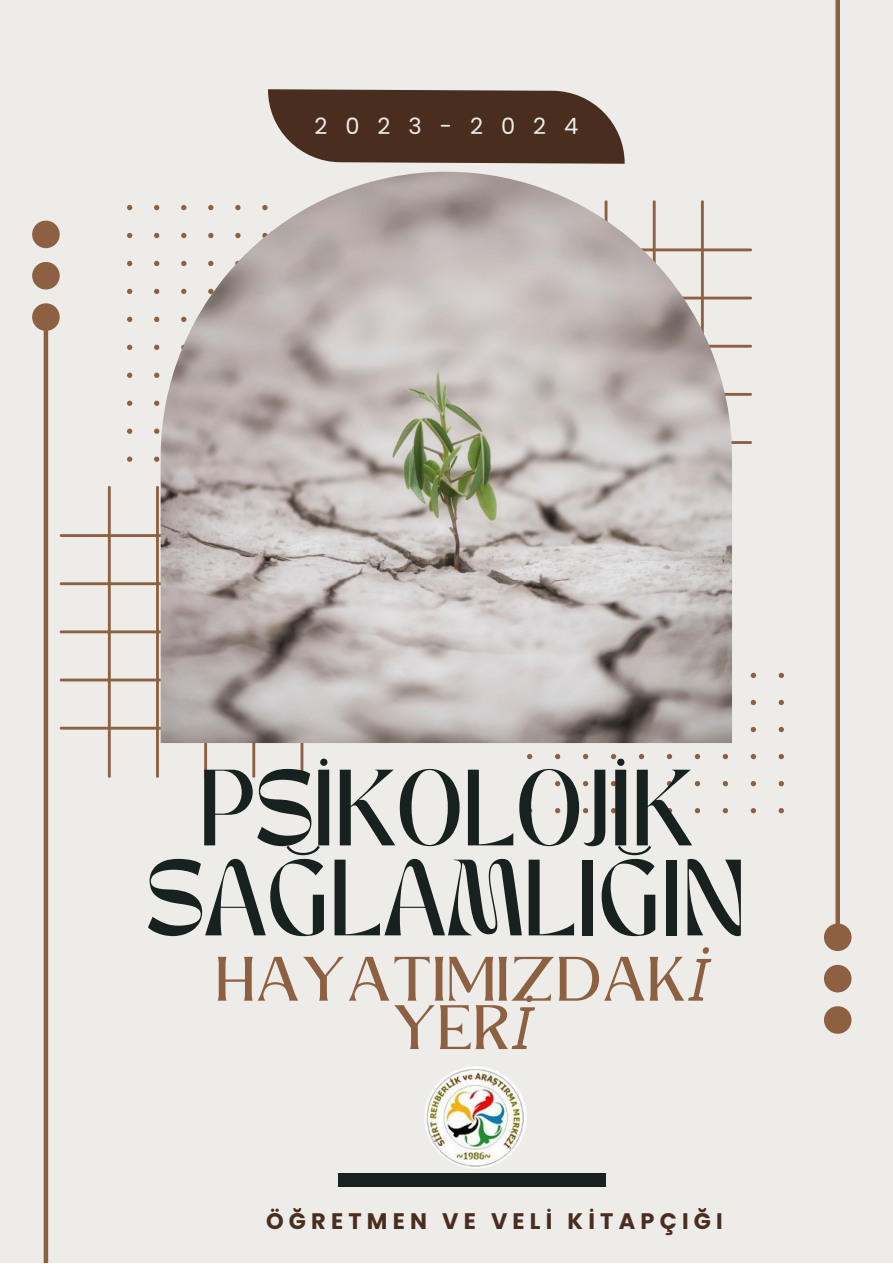
<style>
.page{position:relative;width:893px;height:1264px;background:#fff}
.page>*{position:absolute;margin:0;border:0;box-sizing:border-box;transform-origin:0 0}
.t1{font:75.6px/89.8px "TANMERINGUE";color:#17211f;text-align:center}
.t2{font:58.5px/48.3px "Kingred Serif";color:#8e6042;text-align:center}
.t3{font:700 22.5px "Poppins";letter-spacing:.23em;color:#492e1f}
.t4{font:22.5px "Poppins";letter-spacing:.8em;color:#eeece9}
.s1{font-family:"Noto Sans";font-style:italic}
</style>
<div class="page">
<div style="left:0;top:0;width:892px;height:1262px;background:#eeece9"></div>
<svg style="left:60px;top:486px;width:244px;height:291px"></svg>
<svg style="left:732px;top:248px;width:19px;height:196px"></svg>
<svg style="left:527px;top:672px;width:257px;height:141px"></svg>
<svg style="left:127px;top:205px;width:34px;height:257px"></svg>
<img style="left:161px;top:172px;width:571px;height:571px">
<svg style="left:268px;top:89px;width:356px;height:74px;background:#5a4134"></svg>
<div style="left:338px;top:1173px;width:268px;height:13px;background:#17211f"></div>
<svg style="left:32px;top:221px;width:28px;height:110px"></svg>
<svg style="left:824px;top:923px;width:27px;height:110px"></svg>
<svg style="left:835px;top:0;width:4px;height:939px;background:#997156"></svg>
<hr style="left:44px;top:328px;width:4px;height:934px;background:#8e6042">
<img style="left:424px;top:1066px;width:102px;height:102px;border-radius:50%">
<p class="t4" style="left:314px;top:111px;width:265px">2023-2024</p>
<p class="t1" style="left:146px;top:775px;width:601px">PSİKOLOJİK<br>SAĞLAMLIĞIN</p>
<p class="t2" style="left:218px;top:961px;width:492px">HAYATIMIZDAK<span class="s1">İ<br></span>YER<span class="s1">İ</span></p>
<p class="t3" style="left:266px;top:1205px;width:458px">ÖĞRETMEN VE VELİ KİTAPÇIĞI</p>
</div>
